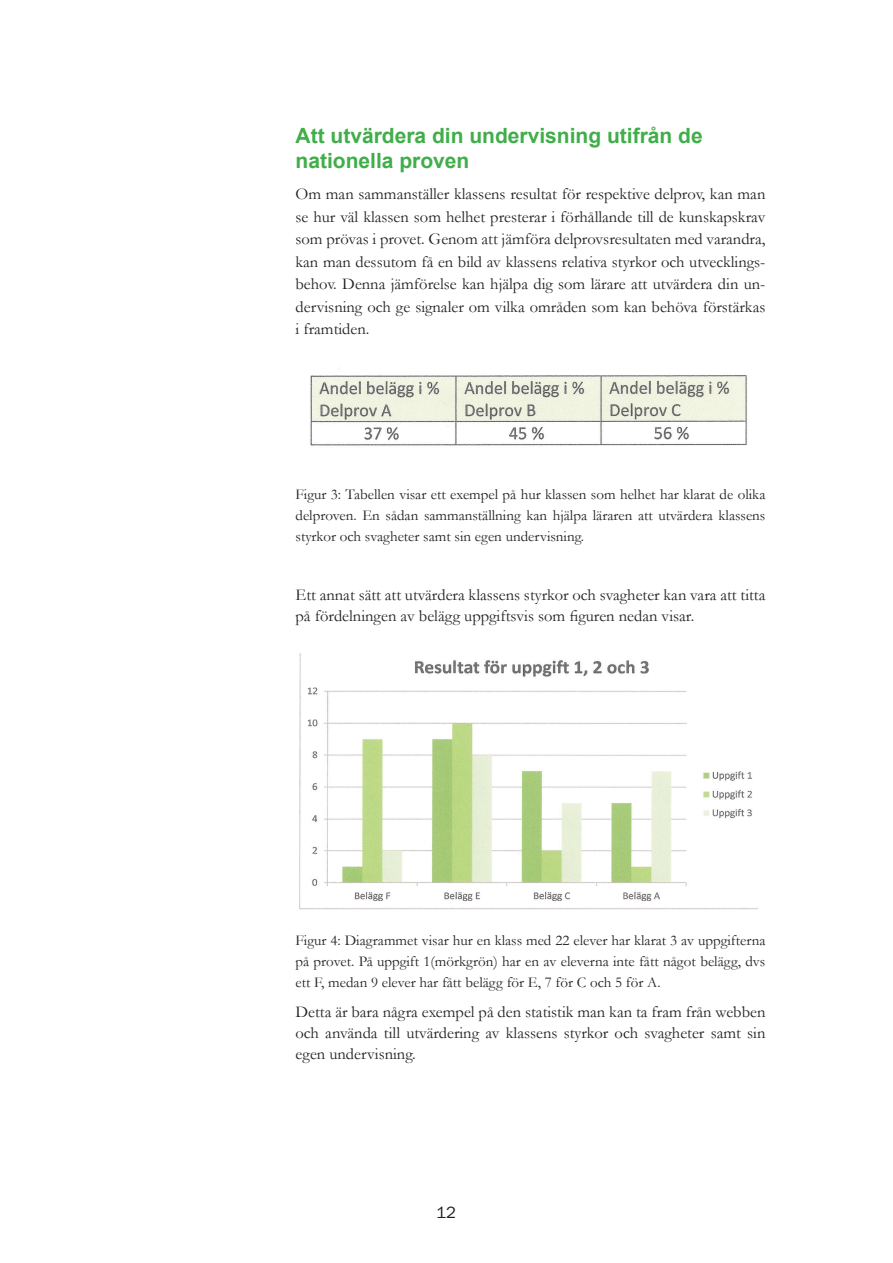
<style>
.page{position:relative;width:893px;height:1263px;background:#fff}
.page>*{position:absolute;margin:0;border:0;box-sizing:border-box;transform-origin:0 0}
.t1{font:700 21px/25.2px "Arial";color:#40ae49}
.t2{font:16.5px/22.5px "Garamond";color:#231f20;text-align:justify}
.t3{font:16.5px "ITC Franklin Gothic Std";color:#231f20}
.t4{font:15px/21px "Garamond";color:#231f20;text-align:justify}
</style>
<div class="page">
<img style="left:310px;top:368px;width:437px;height:78px">
<img style="left:300px;top:653px;width:457px;height:257px">
<p class="t1" style="left:296px;top:124px;width:409px">Att utvärdera din undervisning utifrån de nationella proven</p>
<p class="t2" style="left:296px;top:182px;width:471px">Om man sammanställer klassens resultat för respektive delprov, kan man se hur väl klassen som helhet presterar i förhållande till de kunskapskrav som prövas i provet. Genom att jämföra delprovsresultaten med varandra, kan man dessutom få en bild av klassens relativa styrkor och utvecklings&shy;behov. Denna jämförelse kan hjälpa dig som lärare att utvärdera din un&shy;dervisning och ge signaler om vilka områden som kan behöva förstärkas i framtiden.</p>
<p class="t4" style="left:296px;top:483px;width:471px">Figur 3: Tabellen visar ett exempel på hur klassen som helhet har klarat de olika delproven. En sådan sammanställning kan hjälpa läraren att utvärdera klassens styrkor och svagheter samt sin egen undervisning.</p>
<p class="t2" style="left:296px;top:584px;width:471px;line-height:21px">Ett annat sätt att utvärdera klassens styrkor och svagheter kan vara att titta på fördelningen av belägg uppgiftsvis som figuren nedan visar.</p>
<p class="t4" style="left:296px;top:930px;width:471px">Figur 4: Diagrammet visar hur en klass med 22 elever har klarat 3 av uppgifterna på provet. På uppgift 1(mörkgrön) har en av eleverna inte fått något belägg, dvs ett F, medan 9 elever har fått belägg för E, 7 för C och 5 för A.</p>
<p class="t2" style="left:296px;top:1001px;width:471px;line-height:21px">Detta är bara några exempel på den statistik man kan ta fram från webben och använda till utvärdering av klassens styrkor och svagheter samt sin egen undervisning.</p>
<p class="t3" style="left:436px;top:1203px;width:21px">12</p>
</div>
